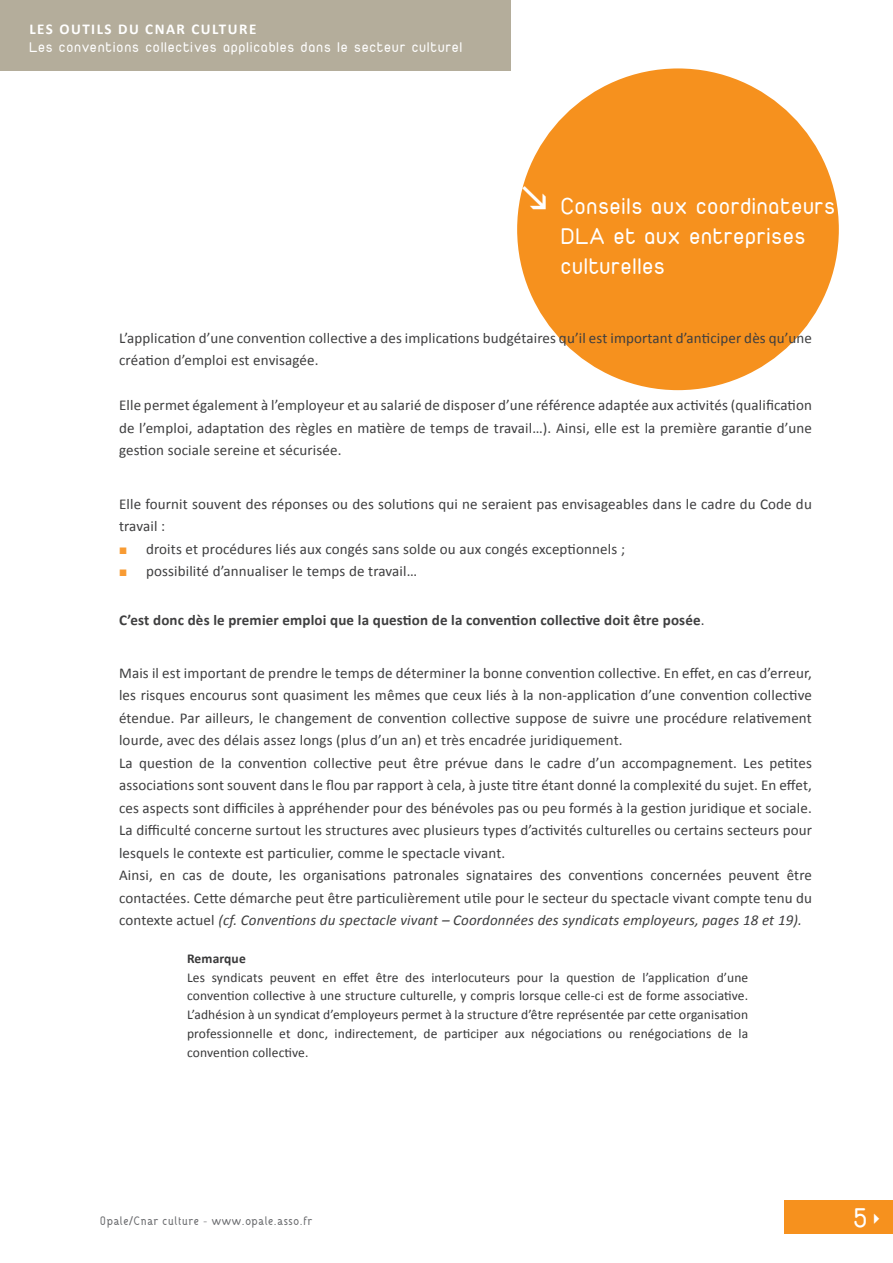
<style>
.page{position:relative;width:893px;height:1263px;background:#fff}
.page>*{position:absolute;margin:0;border:0;box-sizing:border-box;transform-origin:0 0}
.t1{font:28.5px "Duepuntozero";color:#fff}
.t2{font:24px/30px "Duepuntozero";letter-spacing:.07em;color:#fff}
.t3{font:15px/22.5px "Calibri";letter-spacing:.01em;color:#3e3e3f}
.t4{font:700 15px "Calibri";letter-spacing:.01em;color:#3e3e3f}
.t5{font:15px "Duepuntozero";letter-spacing:.1em;color:#fff}
.t6{font:700 15px "Calibri";letter-spacing:.1em;color:#fff}
.t7{font:13.5px/18.8px "Calibri";letter-spacing:.01em;color:#383839;text-align:justify}
.t8{font:700 13.5px "Calibri";letter-spacing:.01em;color:#383839}
.t9{font:500 12px "DANOISE";letter-spacing:.05em;color:#6c6d70}
.s1{font-weight:400}
.s2{font-style:italic}
</style>
<div class="page">
<div style="left:785px;top:1200px;width:108px;height:34px;background:#f6911e"></div>
<div style="left:0;top:0;width:510px;height:71px;background:#b4ad9b"></div>
<div style="left:517px;top:68px;width:322px;height:322px;background:#f6911e;border-radius:50%"></div>
<p class="t6" style="left:29px;top:23px;width:229px">LES OUTILS DU CNAR CULTURE</p>
<p class="t5" style="left:29px;top:39px;width:434px">Les conventions collectives applicables dans le secteur culturel</p>
<h2 class="t2" style="left:561px;top:191px;width:275px">conseils aux coordinateurs dLa et aux entreprises culturelles</h2>
<p class="t3" style="left:119px;top:328px;width:694px">L’application d’une convention collective a des implications budgétaires qu’il est important d’anticiper dès qu’une création d’emploi est envisagée.</p>
<p class="t3" style="left:119px;top:395px;width:694px;text-align:justify">Elle permet également à l’employeur et au salarié de disposer d’une référence adaptée aux activités (qualification de l’emploi, adaptation des règles en matière de temps de travail…). Ainsi, elle est la première garantie d’une gestion sociale sereine et sécurisée.</p>
<p class="t3" style="left:119px;top:493px;width:694px">Elle fournit souvent des réponses ou des solutions qui ne seraient pas envisageables dans le cadre du Code du</p>
<p class="t3" style="left:119px;top:516px;width:48px">travail :</p>
<p class="t3" style="left:146px;top:538px;width:481px">droits et procédures liés aux congés sans solde ou aux congés exceptionnels ;</p>
<p class="t3" style="left:146px;top:561px;width:273px">possibilité d’annualiser le temps de travail…</p>
<p class="t4" style="left:119px;top:613px;width:587px">C’est donc dès le premier emploi que la question de la convention collective doit être posée<span class="s1">.</span></p>
<p class="t3" style="left:119px;top:663px;width:694px">Mais il est important de prendre le temps de déterminer la bonne convention collective. En effet, en cas d’erreur, les risques encourus sont quasiment les mêmes que ceux liés à la non-application d’une convention collective étendue. Par ailleurs, le changement de convention collective suppose de suivre une procédure relativement lourde, avec des délais assez longs (plus d’un an) et très encadrée juridiquement.<br>La question de la convention collective peut être prévue dans le cadre d’un accompagnement. Les petites associations sont souvent dans le flou par rapport à cela, à juste titre étant donné la complexité du sujet. En effet, ces aspects sont difficiles à appréhender pour des bénévoles pas ou peu formés à la gestion juridique et sociale.<br>La difficulté concerne surtout les structures avec plusieurs types d’activités culturelles ou certains secteurs pour lesquels le contexte est particulier, comme le spectacle vivant.<br>Ainsi, en cas de doute, les organisations patronales signataires des conventions concernées peuvent être contactées. Cette démarche peut être particulièrement utile pour le secteur du spectacle vivant compte tenu du contexte actuel <span class="s2">(cf. Conventions du spectacle vivant – Coordonnées des syndicats employeurs, pages 18 et 19).</span></p>
<p class="t8" style="left:187px;top:953px;width:60px">Remarque</p>
<p class="t7" style="left:187px;top:969px;width:563px">Les syndicats peuvent en effet être des interlocuteurs pour la question de l’application d’une convention collective à une structure culturelle, y compris lorsque celle-ci est de forme associative.<br>L’adhésion à un syndicat d’employeurs permet à la structure d’être représentée par cette organisation professionnelle et donc, indirectement, de participer aux négociations ou renégociations de la convention collective.</p>
<p class="t9" style="left:100px;top:1216px;width:214px">Opale/Cnar culture - www.opale.asso.fr</p>
<h1 class="t1" style="left:854px;top:1202px;width:14px">5</h1>
</div>
